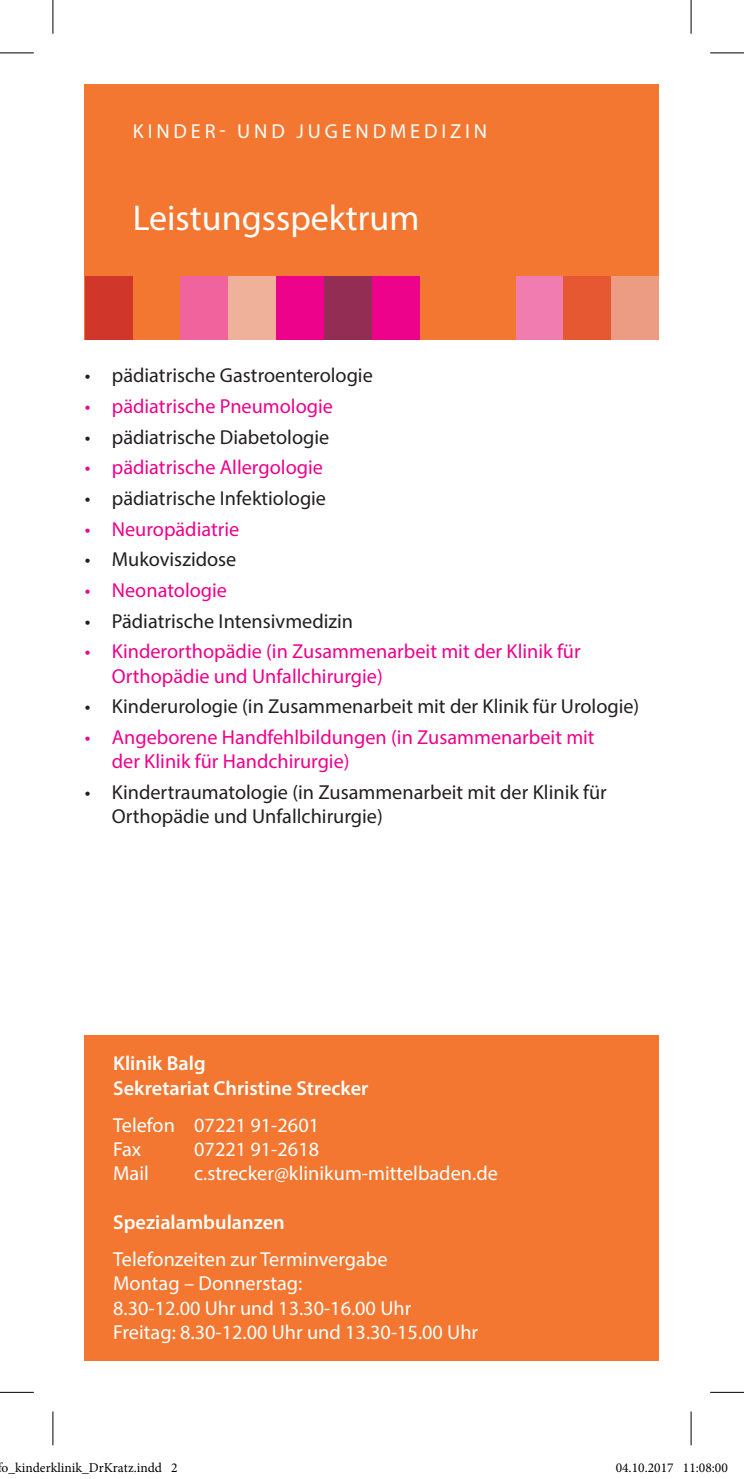
<style>
.page{position:relative;width:744px;height:1479px;background:#fff}
.page>*{position:absolute;margin:0;border:0;box-sizing:border-box;transform-origin:0 0}
.t1{font:36px "Myriad Pro";color:#fff}
.t2{font:20.25px/24.3px "Myriad Pro";color:#231f20}
.t3{font:20.25px/24.3px "Myriad Pro";color:#ed028c}
.t4{font:20.25px/24.3px "Myriad Pro";color:#fff}
.t5{font:600 20.25px/24.3px "Myriad Pro";color:#fff}
.t6{font:20.25px "Myriad Pro";letter-spacing:.19em;color:#fff}
.t7{font:13.5px "Minion Pro";color:#000}
</style>
<div class="page">
<div style="left:85px;top:85px;width:574px;height:255px;background:#f37730"></div>
<div style="left:85px;top:276px;width:48px;height:64px;background:#d0372a"></div>
<div style="left:180px;top:276px;width:48px;height:64px;background:#f0639d"></div>
<div style="left:228px;top:276px;width:48px;height:64px;background:#f0b19a"></div>
<div style="left:276px;top:276px;width:48px;height:64px;background:#ed028c"></div>
<div style="left:324px;top:276px;width:48px;height:64px;background:#942d53"></div>
<div style="left:372px;top:276px;width:48px;height:64px;background:#ed028c"></div>
<div style="left:515px;top:276px;width:48px;height:64px;background:#f17cb0"></div>
<div style="left:563px;top:276px;width:48px;height:64px;background:#e65831"></div>
<div style="left:611px;top:276px;width:48px;height:64px;background:#eb9c82"></div>
<div style="left:85px;top:1035px;width:574px;height:325px;background:#f37730"></div>
<hr style="left:0;top:53px;width:34px;height:1px;background:#000">
<hr style="left:710px;top:53px;width:34px;height:1px;background:#000">
<hr style="left:0;top:1392px;width:34px;height:1px;background:#000">
<hr style="left:710px;top:1392px;width:34px;height:1px;background:#000">
<hr style="left:53px;top:0;width:1px;height:34px;background:#000">
<hr style="left:53px;top:1411px;width:1px;height:34px;background:#000">
<hr style="left:690px;top:0;width:1px;height:34px;background:#000">
<hr style="left:690px;top:1411px;width:1px;height:34px;background:#000">
<div style="left:615px;top:1463px;width:7px;height:10px;border:1px solid #fff;border-radius:50%"></div>
<svg style="left:617px;top:1463px;width:5px;height:10px"></svg>
<div style="left:721px;top:1463px;width:6px;height:10px;border:1px solid #fff;border-radius:50%"></div>
<svg style="left:721px;top:1463px;width:5px;height:10px"></svg>
<p class="t6" style="left:133px;top:119px;width:356px">KINDER- UND JUGENDMEDIZIN</p>
<h1 class="t1" style="left:133px;top:196px;width:288px">Leistungsspektrum</h1>
<p class="t2" style="left:85px;top:363px;width:289px">• pädiatrische Gastroenterologie</p>
<p class="t3" style="left:85px;top:394px;width:249px">• pädiatrische Pneumologie</p>
<p class="t2" style="left:85px;top:424px;width:246px">• pädiatrische Diabetologie</p>
<p class="t3" style="left:85px;top:455px;width:239px">• pädiatrische Allergologie</p>
<p class="t2" style="left:85px;top:486px;width:243px">• pädiatrische Infektiologie</p>
<p class="t3" style="left:85px;top:516px;width:156px">• Neuropädiatrie</p>
<p class="t2" style="left:85px;top:547px;width:153px">• Mukoviszidose</p>
<p class="t3" style="left:85px;top:578px;width:144px">• Neonatologie</p>
<p class="t2" style="left:85px;top:608px;width:270px">• Pädiatrische Intensivmedizin</p>
<p class="t3" style="left:112px;top:639px;width:470px;text-indent:-27px">• Kinderorthopädie (in Zusammenarbeit mit der Klinik für<br>Orthopädie und Unfallchirurgie)</p>
<p class="t2" style="left:85px;top:694px;width:556px">• Kinderurologie (in Zusammenarbeit mit der Klinik für Urologie)</p>
<p class="t3" style="left:112px;top:725px;width:484px;text-indent:-27px">• Angeborene Handfehlbildungen (in Zusammenarbeit mit der Klinik für Handchirurgie)</p>
<p class="t2" style="left:112px;top:780px;width:496px;text-indent:-27px">• Kindertraumatologie (in Zusammenarbeit mit der Klinik für<br>Orthopädie und Unfallchirurgie)</p>
<p class="t5" style="left:113px;top:1051px;width:257px">Klinik Balg<br>Sekretariat Christine Strecker</p>
<p class="t4" style="left:113px;top:1112px;width:207px">Telefon 07221 91-2601<br>Fax</p>
<p class="t4" style="left:194px;top:1137px;width:126px">07221 91-2618</p>
<p class="t4" style="left:113px;top:1161px;width:37px">Mail</p>
<p class="t4" style="left:194px;top:1161px;width:305px">c.strecker@klinikum-mittelbaden.de</p>
<p class="t5" style="left:113px;top:1209px;width:173px">Spezialambulanzen</p>
<p class="t4" style="left:113px;top:1247px;width:366px">Telefonzeiten zur Terminvergabe<br>Montag – Donnerstag:<br>8.30-12.00 Uhr und 13.30-16.00 Uhr Freitag: 8.30-12.00 Uhr und 13.30-15.00 Uhr</p>
<p class="t7" style="left:-2px;top:1459px;width:182px">fo_kinderklinik_DrKratz.indd 2</p>
<p class="t7" style="left:615px;top:1459px;width:114px">04.10.2017 11:08:00</p>
</div>
